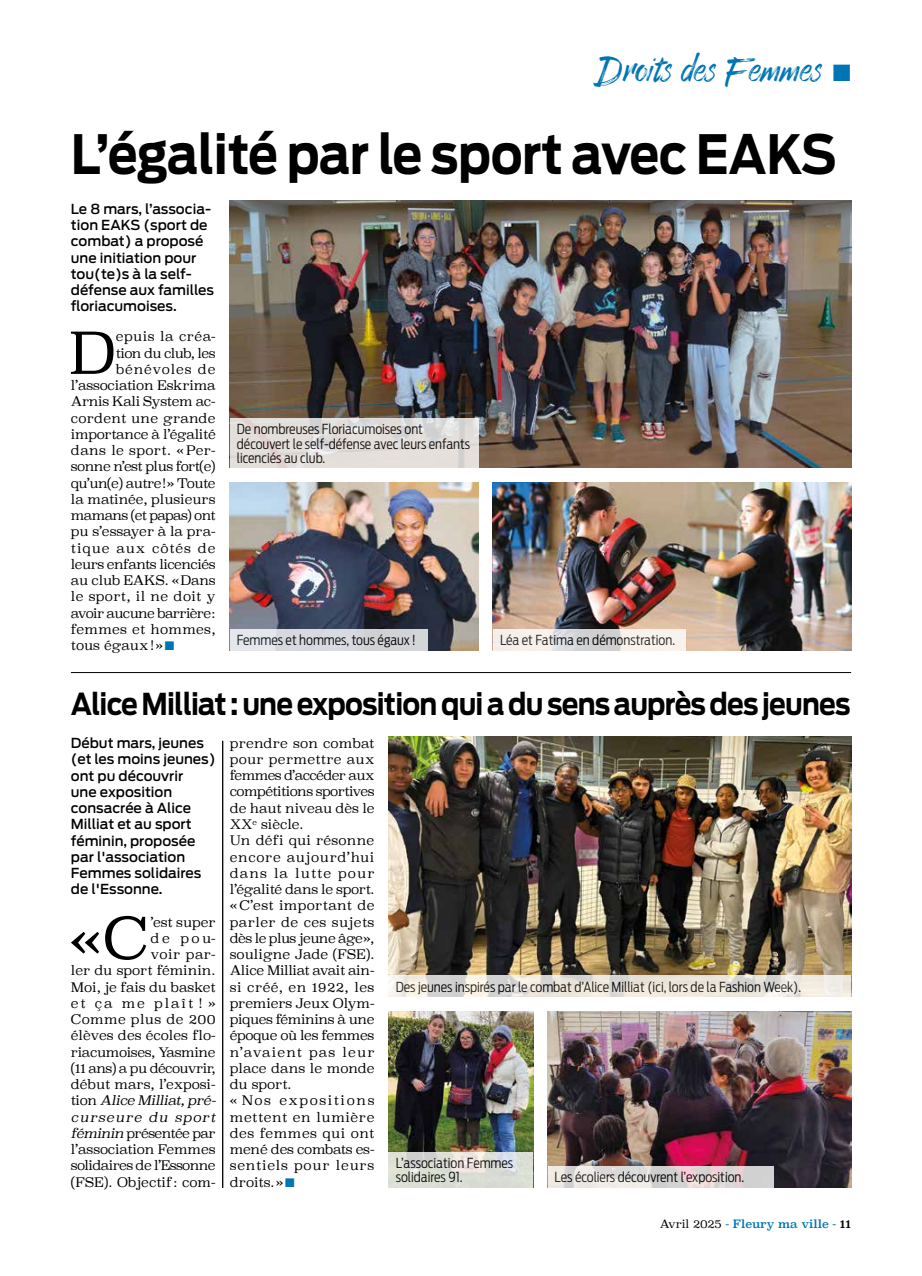
<style>
.page{position:relative;width:922px;height:1276px;background:#fff}
.page>*{position:absolute;margin:0;border:0;box-sizing:border-box;transform-origin:0 0}
.t1{font:300 56.88px "Superclarendon";color:#000}
.t2{font:700 53.75px "Antenna";letter-spacing:-.01em;color:#000;scale:.9 1}
.t3{font:33.75px "Enjoythe Ride";color:#0075b3}
.t4{font:700 30px "Antenna";letter-spacing:-.03em;color:#000;scale:.9 1}
.t5{font:300 13.75px/14.4px "Antenna Cond";color:#000}
.t6{font:500 13.75px/16.2px "Antenna";color:#000}
.t7{font:300 13.12px/16.2px "Superclarendon";letter-spacing:-.005em;color:#000;text-align:right}
.t8{font:300 13.12px "Superclarendon";letter-spacing:-.035em;color:#000}
.t9{font:300 13.12px "Superclarendon";letter-spacing:-.04em;color:#000}
.t10{font:300 13.12px "Superclarendon";letter-spacing:.03em;color:#000}
.t11{font:300 13.12px "Superclarendon";letter-spacing:.02em;color:#000}
.t12{font:300 13.12px "Superclarendon";letter-spacing:-.05em;color:#000}
.t13{font:300 13.12px "Superclarendon";letter-spacing:-.025em;color:#000}
.t14{font:300 13.12px "Superclarendon";letter-spacing:-.045em;color:#000}
.t15{font:300 13.12px "Superclarendon";letter-spacing:.075em;color:#000}
.t16{font:300 13.12px "Superclarendon";letter-spacing:.035em;color:#000}
.t17{font:300 13.12px "Superclarendon";letter-spacing:.065em;color:#000}
.t18{font:11.25px "Superclarendon";letter-spacing:-.01em;color:#0075b3}
.s1{color:#0075b3}
.s2{font-style:italic}
.s3{font-weight:300;color:#000}
.s4{color:#000}
</style>
<div class="page">
<hr style="left:71px;top:672px;width:779px;height:1px;background:#000">
<hr style="left:222px;top:741px;width:1px;height:446px;background:#000">
<img style="left:493px;top:482px;width:357px;height:168px">
<img style="left:230px;top:200px;width:620px;height:268px">
<img style="left:230px;top:482px;width:248px;height:168px">
<img style="left:547px;top:1011px;width:303px;height:176px">
<img style="left:388px;top:1011px;width:145px;height:141px">
<img style="left:388px;top:736px;width:462px;height:239px">
<svg style="left:388px;top:975px;width:462px;height:22px;background:#e8e3dc"></svg>
<svg style="left:388px;top:1152px;width:145px;height:35px;background:#dcded7"></svg>
<svg style="left:547px;top:1166px;width:226px;height:21px;background:#e0d9d9"></svg>
<div style="left:230px;top:629px;width:197px;height:21px;background:linear-gradient(to right,#e3e6eb,#cecfd2)"></div>
<svg style="left:493px;top:629px;width:192px;height:21px;background:#eae6e4"></svg>
<svg style="left:230px;top:418px;width:248px;height:50px;background:#e1ddda"></svg>
<h3 class="t3" style="left:596px;top:50px;width:256px">Droits des Femmes ■</h3>
<h2 class="t2" style="left:71px;top:122px;width:852px">L’égalité par le sport avec EAKS</h2>
<p class="t6" style="left:71px;top:201px;width:144px">Le 8 mars, l’associa&shy;tion EAKS (sport de combat) a proposé une initiation pour tou(te)s à la self&shy;défense aux familles floriacumoises.</p>
<h1 class="t1" style="left:69px;top:315px;width:49px">D</h1>
<p class="t16" style="left:116px;top:328px;width:101px">epuis la créa-</p>
<p class="t9" style="left:116px;top:344px;width:101px">tion du club, les</p>
<p class="t17" style="left:116px;top:360px;width:101px">bénévoles de</p>
<p class="t7" style="left:71px;top:378px;width:146px">l’association Eskrima</p>
<p class="t13" style="left:71px;top:393px;width:146px">Arnis Kali System ac-</p>
<p class="t11" style="left:71px;top:409px;width:146px">cordent une grande</p>
<p class="t7" style="left:71px;top:427px;width:146px">importance à l’égalité</p>
<p class="t10" style="left:71px;top:442px;width:146px">dans le sport. « Per-</p>
<p class="t8" style="left:71px;top:458px;width:146px">sonne n’est plus fort(e)</p>
<p class="t8" style="left:71px;top:474px;width:146px">qu’un(e) autre!» Toute</p>
<p class="t7" style="left:71px;top:492px;width:146px">la matinée, plusieurs</p>
<p class="t14" style="left:71px;top:507px;width:146px">mamans (et papas) ont</p>
<p class="t7" style="left:71px;top:524px;width:146px">pu s’essayer à la pra-</p>
<p class="t15" style="left:71px;top:539px;width:146px">tique aux côtés de</p>
<p class="t9" style="left:71px;top:555px;width:146px">leurs enfants licenciés</p>
<p class="t7" style="left:71px;top:573px;width:146px">au club EAKS. «Dans</p>
<p class="t10" style="left:71px;top:588px;width:146px">le sport, il ne doit y</p>
<p class="t12" style="left:71px;top:604px;width:146px">avoir aucune barrière:</p>
<p class="t11" style="left:71px;top:620px;width:146px">femmes et hommes,</p>
<p class="t7" style="left:71px;top:638px;width:105px">tous égaux!»<span class="s1">■</span></p>
<p class="t5" style="left:237px;top:422px;width:235px">De nombreuses Floriacumoises ont découvert le self-défense avec leurs enfants licenciés au club.</p>
<p class="t5" style="left:237px;top:633px;width:180px">Femmes et hommes, tous égaux !</p>
<p class="t5" style="left:500px;top:633px;width:176px">Léa et Fatima en démonstration.</p>
<h3 class="t4" style="left:71px;top:686px;width:867px">Alice Milliat : une exposition qui a du sens auprès des jeunes</h3>
<p class="t6" style="left:71px;top:735px;width:146px">Début mars, jeunes (et les moins jeunes) ont pu découvrir<br>une exposition consacrée à Alice<br>Milliat et au sport féminin, proposée par l'association<br>Femmes solidaires de l'Essonne.</p>
<h1 class="t1" style="left:69px;top:900px;width:80px">«C</h1>
<p class="t7" style="left:230px;top:736px;width:146px;text-align:left">prendre son combat pour permettre aux femmes d’accéder aux compétitions sportives de haut niveau dès le<br>XX<sup>e</sup> siècle.<br>Un défi qui résonne encore aujourd’hui dans la lutte pour l’égalité dans le sport. « C’est important de parler de ces sujets dès le plus jeune âge», souligne Jade (FSE).<br>Alice Milliat avait ain&shy;si créé, en 1922, les premiers Jeux Olym&shy;piques féminins à une époque où les femmes n’avaient pas leur place dans le monde du sport.<br>« Nos expositions mettent en lumière des femmes qui ont mené des combats es&shy;sentiels pour leurs droits.»<span class="s1">■</span></p>
<p class="t7" style="left:71px;top:914px;width:146px">’est super<br>de pou-<br>voir par-<br>ler du sport féminin.<br>Moi, je fais du basket et ça me plaît ! »<br>Comme plus de 200 élèves des écoles flo&shy;riacumoises, Yasmine (11 ans) a pu découvrir, début mars, l’exposi&shy;tion <span class="s2">Alice Milliat, pré&shy;curseure du sport féminin</span> présentée par l’association Femmes solidaires de l’Essonne (FSE). Objectif : com-</p>
<p class="t5" style="left:395px;top:979px;width:407px">Des jeunes inspirés par le combat d’Alice Milliat (ici, lors de la Fashion Week).</p>
<p class="t5" style="left:395px;top:1155px;width:119px">L’association Femmes solidaires 91.</p>
<p class="t5" style="left:554px;top:1170px;width:191px">Les écoliers découvrent l’exposition.</p>
<p class="t18" style="left:659px;top:1216px;width:193px"><span class="s3">Avril 2025</span> - Fleury ma ville - <span class="s4">11</span></p>
</div>
